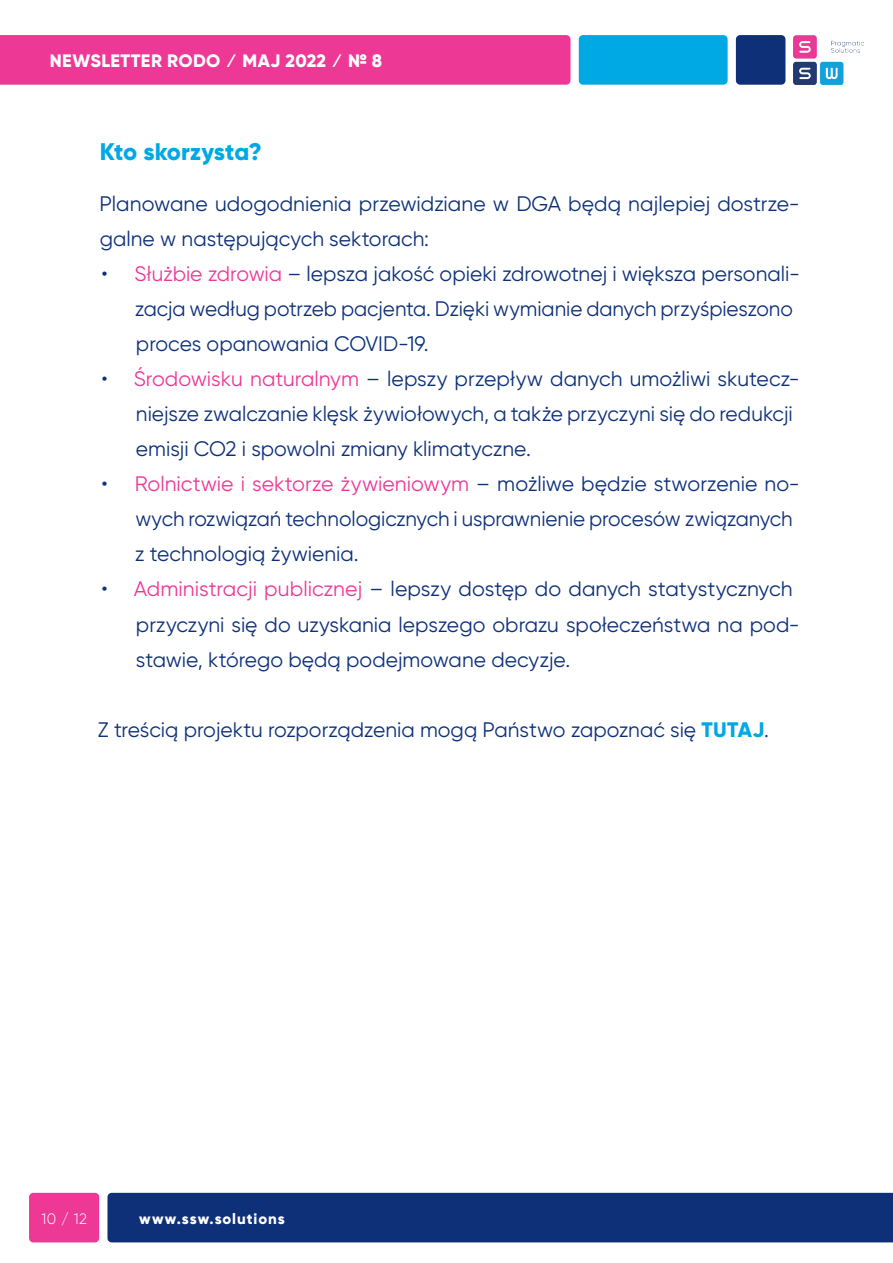
<style>
.page{position:relative;width:893px;height:1263px;background:#fff}
.page>*{position:absolute;margin:0;border:0;box-sizing:border-box;transform-origin:0 0}
.t1{font:800 24px "Gilroy";letter-spacing:-.005em;color:#00a8e4}
.t2{font:21px/35.1px "Gilroy";color:#0d3079}
.t3{font:800 18px "Gilroy";letter-spacing:.02em;color:#fff}
.t4{font:800 15px "Gilroy";letter-spacing:.06em;color:#fff}
.t5{font:300 15px "Gilroy";color:#fff}
.s1{color:#ed3896}
.s2{font-weight:800;color:#00a8e4}
</style>
<div class="page">
<div style="left:107px;top:1193px;width:786px;height:49px;background:#0d3079"></div>
<div style="left:0;top:35px;width:570px;height:50px;background:#ed3896"></div>
<div style="left:29px;top:1193px;width:70px;height:49px;background:#ed3896;border-radius:4px"></div>
<div style="left:579px;top:35px;width:149px;height:50px;background:#00a8e4;border-radius:4px"></div>
<div style="left:736px;top:35px;width:49px;height:50px;background:#0d3079;border-radius:4px"></div>
<img style="left:794px;top:35px;width:69px;height:50px">
<p class="t3" style="left:50px;top:49px;width:334px">NEWSLETTER RODO ⁄ Maj 2022 ⁄ № 8</p>
<p class="t1" style="left:100px;top:136px;width:164px">Kto skorzysta?</p>
<p class="t2" style="left:100px;top:185px;width:702px">Planowane udogodnienia przewidziane w DGA będą najlepiej dostrze&shy;galne w następujących sektorach:</p>
<p class="t2" style="left:135px;top:256px;width:667px;text-indent:-33px">• <span class="s1">Służbie zdrowia</span> – lepsza jakość opieki zdrowotnej i większa personali&shy;zacja według potrzeb pacjenta. Dzięki wymianie danych przyśpieszono proces opanowania COVID-19.</p>
<p class="t2" style="left:136px;top:361px;width:665px;text-indent:-35px">• <span class="s1">Środowisku naturalnym</span> – lepszy przepływ danych umożliwi skutecz&shy;niejsze zwalczanie klęsk żywiołowych, a także przyczyni się do redukcji emisji CO2 i spowolni zmiany klimatyczne.</p>
<p class="t2" style="left:135px;top:466px;width:667px;text-indent:-33px">• <span class="s1">Rolnictwie i sektorze żywieniowym</span> – możliwe będzie stworzenie no&shy;wych rozwiązań technologicznych i usprawnienie procesów związanych z technologią żywienia.</p>
<p class="t2" style="left:136px;top:571px;width:665px;text-indent:-35px">• <span class="s1">Administracji publicznej</span> – lepszy dostęp do danych statystycznych przyczyni się do uzyskania lepszego obrazu społeczeństwa na pod&shy;stawie, którego będą podejmowane decyzje.</p>
<p class="t2" style="left:98px;top:712px;width:673px">Z treścią projektu rozporządzenia mogą Państwo zapoznać się <span class="s2">TUTAJ</span>.</p>
<p class="t5" style="left:41px;top:1209px;width:47px">10 / 12</p>
<p class="t4" style="left:139px;top:1209px;width:147px">www.ssw.solutions</p>
</div>
